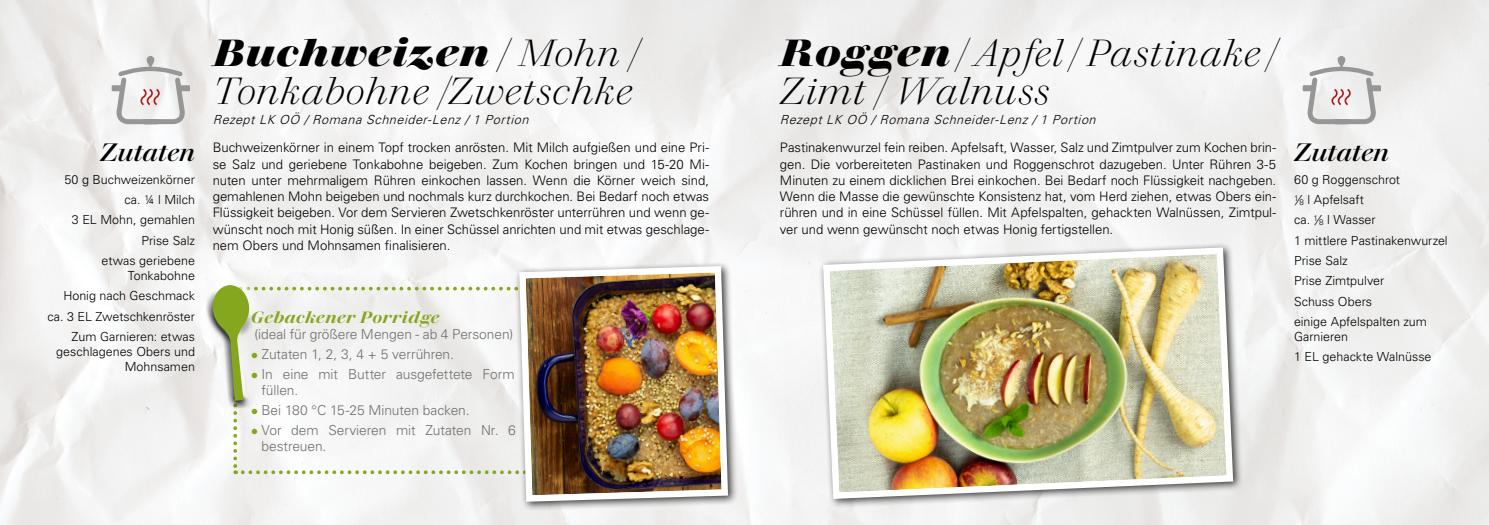
<style>
.page{position:relative;width:1489px;height:525px;background:#fff}
.page>*{position:absolute;margin:0;border:0;box-sizing:border-box;transform-origin:0 0}
.Titel{font:italic 300 37.5px/37.5px "Walbaum 60 pt";letter-spacing:.01em;color:#000}
.t1{font:italic 500 25px "Walbaum 60 pt";color:#000}
.Überschrift_INFO{font:italic 600 16.25px "Walbaum 60 pt";letter-spacing:.03em;color:#85a71e}
.Aufzählung_INFO{font:300 13.75px/16.2px "Univers LT";letter-spacing:-.005em;color:#706f6f}
.Fließtext{font:300 13.12px/16.2px "Univers LT";letter-spacing:-.005em;color:#000;text-align:justify}
.Zutaten{font:300 12.5px/15px "Univers LT";color:#000;text-align:right}
.Autoren{font:italic 300 12.5px "Univers LT";color:#000}
.s1{font-weight:700}
.s2{font-family:"Garamond";font-weight:400;font-size:12.5px;color:#85a71e}
.s3{font-style:italic}
.s4{font-size:8px}
</style>
<div class="page">
<div style="left:818px;top:242px;width:424px;height:266px;background:#000;opacity:.75"></div>
<img style="left:819px;top:244px;width:417px;height:258px">
<div style="left:112px;top:85px;width:11px;height:6px;background:#969696"></div>
<div style="left:179px;top:85px;width:11px;height:6px;background:#969696"></div>
<svg style="left:114px;top:56px;width:73px;height:71px"></svg>
<div style="left:1302px;top:85px;width:11px;height:6px;background:#969696"></div>
<div style="left:1369px;top:85px;width:11px;height:6px;background:#969696"></div>
<svg style="left:1304px;top:56px;width:74px;height:71px"></svg>
<svg style="left:202px;top:274px;width:312px;height:200px"></svg>
<div style="left:514px;top:261px;width:224px;height:250px;background:#000;opacity:.75"></div>
<img style="left:516px;top:263px;width:215px;height:241px">
<p class="t1" style="left:100px;top:132px;width:96px">Zutaten</p>
<p class="Zutaten" style="left:64px;top:171px;width:132px">50 g Buchweizenkörner</p>
<p class="Zutaten" style="left:124px;top:192px;width:72px">ca. ¼ l Milch</p>
<p class="Zutaten" style="left:72px;top:212px;width:124px">3 EL Mohn, gemahlen</p>
<p class="Zutaten" style="left:141px;top:232px;width:55px">Prise Salz</p>
<p class="Zutaten" style="left:102px;top:253px;width:95px">etwas geriebene<br>Tonkabohne</p>
<p class="Zutaten" style="left:63px;top:288px;width:133px">Honig nach Geschmack</p>
<p class="Zutaten" style="left:47px;top:308px;width:149px">ca. 3 EL Zwetschkenröster</p>
<p class="Zutaten" style="left:56px;top:329px;width:140px">Zum Garnieren: etwas geschlagenes Obers und<br>Mohnsamen</p>
<p class="Titel" style="left:213px;top:31px;width:427px"><span class="s1">Buchweizen</span> / Mohn /<br>Tonkabohne /Zwetschke</p>
<p class="Autoren" style="left:213px;top:112px;width:321px">RezeptLK OÖ /Romana Schneider-Lenz/1 Portion</p>
<p class="Fließtext" style="left:213px;top:139px;width:498px">Buchweizenkörner in einem Topf trocken anrösten. Mit Milch aufgießen und eine Pri&shy;se Salz und geriebene Tonkabohne beigeben. Zum Kochen bringen und 15-20 Mi&shy;nuten unter mehrmaligem Rühren einkochen lassen. Wenn die Körner weich sind, gemahlenen Mohn beigeben und nochmals kurz durchkochen. Bei Bedarf noch etwas Flüssigkeit beigeben. Vor dem Servieren Zwetschkenröster unterrühren und wenn ge&shy;wünscht noch mit Honig süßen. In einer Schüssel anrichten und mit etwas geschlage&shy;nem Obers und Mohnsamen finalisieren.</p>
<p class="Überschrift_INFO" style="left:251px;top:304px;width:190px">Gebackener Porridge</p>
<p class="Aufzählung_INFO" style="left:254px;top:326px;width:260px">(ideal für größere Mengen - ab 4 Personen)</p>
<p class="Aufzählung_INFO" style="left:251px;top:346px;width:205px"><span class="s2">●</span> Zutaten 1, 2, 3, 4 + 5 verrühren.</p>
<p class="Aufzählung_INFO" style="left:261px;top:365px;width:254px;text-indent:-11px"><span class="s2">●</span> In eine mit Butter ausgefettete Form füllen.</p>
<p class="Aufzählung_INFO" style="left:251px;top:401px;width:220px"><span class="s2">●</span> Bei 180 °C 15-25 Minuten backen.</p>
<p class="Aufzählung_INFO" style="left:261px;top:421px;width:256px;text-indent:-11px"><span class="s2">●</span> Vor dem Servieren mit Zutaten Nr. 6 bestreuen.</p>
<p class="Titel" style="left:780px;top:31px;width:498px"><span class="s1">Roggen</span> / Apfel / Pastinake /</p>
<p class="Titel" style="left:780px;top:69px;width:271px">Zimt / Walnuss</p>
<p class="Autoren" style="left:780px;top:112px;width:321px">RezeptLK OÖ /Romana Schneider-Lenz/1 Portion</p>
<p class="Fließtext" style="left:780px;top:139px;width:498px">Pastinakenwurzel fein reiben. Apfelsaft, Wasser, Salz und Zimtpulver zum Kochen brin&shy;gen. Die vorbereiteten Pastinaken und Roggenschrot dazugeben. Unter Rühren 3-5<br>Minuten zu einem dicklichen Brei einkochen. Bei Bedarf noch Flüssigkeit nachgeben.<br>Wenn die Masse die gewünschte Konsistenz hat, vom Herd ziehen, etwas Obers ein&shy;rühren und in eine Schüssel füllen. Mit Apfelspalten, gehackten Walnüssen, Zimtpul&shy;ver und wenn gewünscht noch etwas Honig fertigstellen.</p>
<p class="t1" style="left:1293px;top:132px;width:96px">Zutaten</p>
<p class="Zutaten" style="left:1293px;top:171px;width:107px">60 g Roggenschrot</p>
<p class="Zutaten" style="left:1293px;top:192px;width:72px"><sup>1</sup><span class="s3">/</span><span class="s4">8</span> l Apfelsaft</p>
<p class="Zutaten" style="left:1293px;top:212px;width:83px">ca. <sup>1</sup><span class="s3">/</span><span class="s4">8</span> l Wasser</p>
<p class="Zutaten" style="left:1293px;top:232px;width:155px">1 mittlere Pastinakenwurzel</p>
<p class="Zutaten" style="left:1293px;top:253px;width:55px">Prise Salz</p>
<p class="Zutaten" style="left:1293px;top:273px;width:92px">Prise Zimtpulver</p>
<p class="Zutaten" style="left:1293px;top:293px;width:80px">Schuss Obers</p>
<p class="Zutaten" style="left:1293px;top:314px;width:134px;text-align:left">einige Apfelspalten zum<br>Garnieren</p>
<p class="Zutaten" style="left:1293px;top:349px;width:139px">1 EL gehackte Walnüsse</p>
</div>
